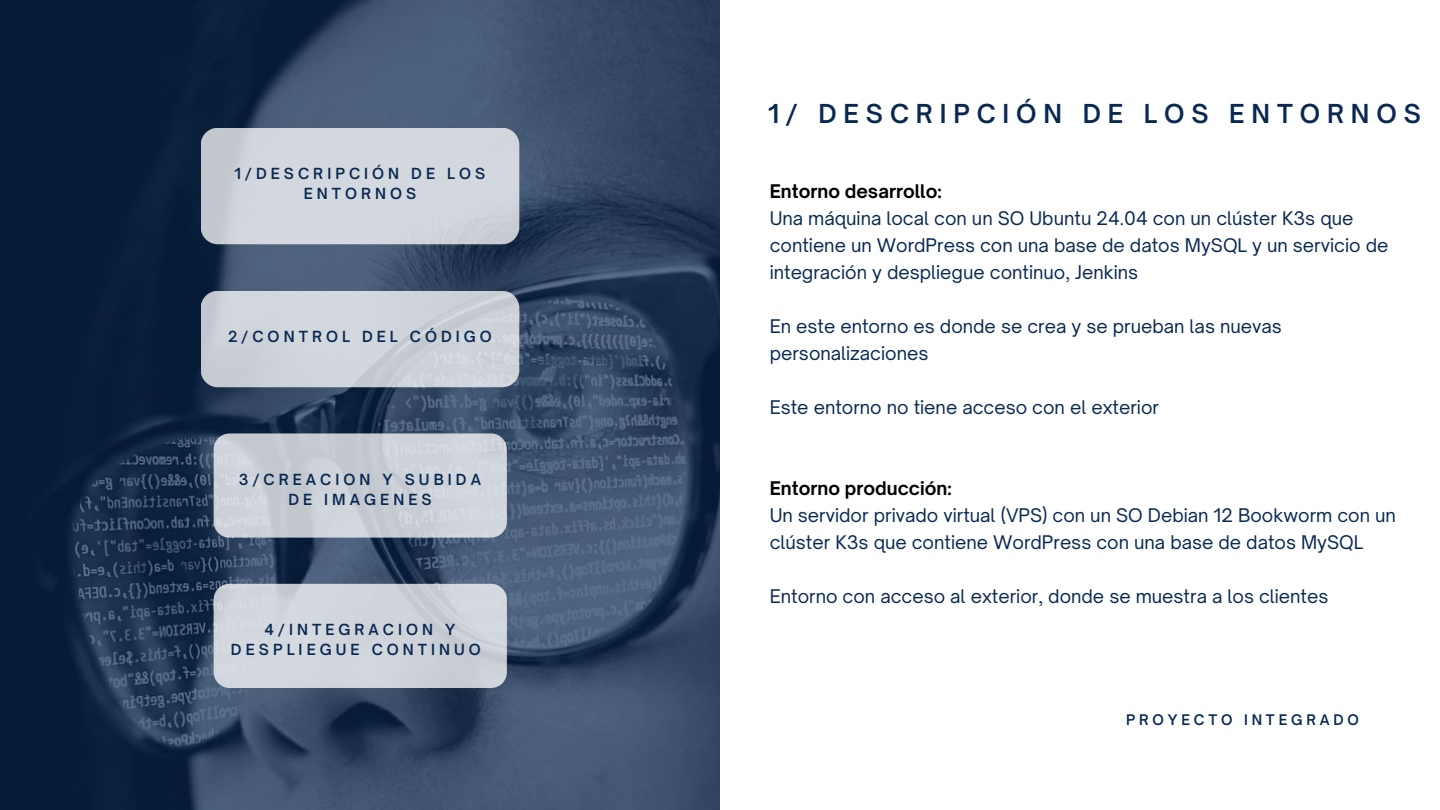
<style>
.page{position:relative;width:1440px;height:810px;background:#fff}
.page>*{position:absolute;margin:0;border:0;box-sizing:border-box;transform-origin:0 0}
.t1{font:600 25px "Open Sauce One";letter-spacing:.275em;color:#092852}
.t2{font:18px/27px "Open Sauce One";color:#092852}
.t3{font:700 18px "Open Sauce One";color:#000}
.t4{font:600 14.7px/20.1px "Open Sauce One";letter-spacing:.275em;color:#092852;text-align:center}
.t5{font:600 14px "Open Sauce One";letter-spacing:.275em;color:#092852}
</style>
<div class="page">
<svg style="left:0;top:0;width:720px;height:810px;background:#273c57"></svg>
<div style="left:201px;top:128px;width:318px;height:116px;background:linear-gradient(to right,#ced2d9,#d4d9df);border-radius:17px"></div>
<div style="left:201px;top:291px;width:318px;height:96px;background:#cfd4db;border-radius:17px"></div>
<div style="left:214px;top:433px;width:293px;height:105px;background:#ccd1d8;border-radius:16px"></div>
<div style="left:214px;top:584px;width:293px;height:104px;background:#d1d6dc;border-radius:16px"></div>
<p class="t4" style="left:235px;top:163px;width:252px">1/DESCRIPCIÓN DE LOS<br>ENTORNOS</p>
<p class="t4" style="left:228px;top:326px;width:265px">2/CONTROL DEL CÓDIGO</p>
<p class="t4" style="left:239px;top:469px;width:244px">3/CREACION Y SUBIDA<br>DE IMAGENES</p>
<p class="t4" style="left:231px;top:619px;width:252px">4/INTEGRACION Y<br>DESPLIEGUE CONTINUO</p>
<h1 class="t1" style="left:768px;top:98px;width:654px">1/ DESCRIPCIÓN DE LOS ENTORNOS</h1>
<p class="t3" style="left:770px;top:179px;width:174px">Entorno desarrollo:</p>
<p class="t2" style="left:770px;top:204px;width:620px">Una máquina local con un SO Ubuntu 24.04 con un clúster K3s que contiene un WordPress con una base de datos MySQL y un servicio de integración y despliegue continuo, Jenkins</p>
<p class="t2" style="left:770px;top:312px;width:514px">En este entorno es donde se crea y se prueban las nuevas personalizaciones</p>
<p class="t2" style="left:770px;top:393px;width:391px">Este entorno no tiene acceso con el exterior</p>
<p class="t3" style="left:770px;top:476px;width:183px">Entorno producción:</p>
<p class="t2" style="left:770px;top:501px;width:628px">Un servidor privado virtual (VPS) con un SO Debian 12 Bookworm con un clúster K3s que contiene WordPress con una base de datos MySQL</p>
<p class="t2" style="left:770px;top:582px;width:560px">Entorno con acceso al exterior, donde se muestra a los clientes</p>
<p class="t5" style="left:1126px;top:711px;width:234px">PROYECTO INTEGRADO</p>
</div>
